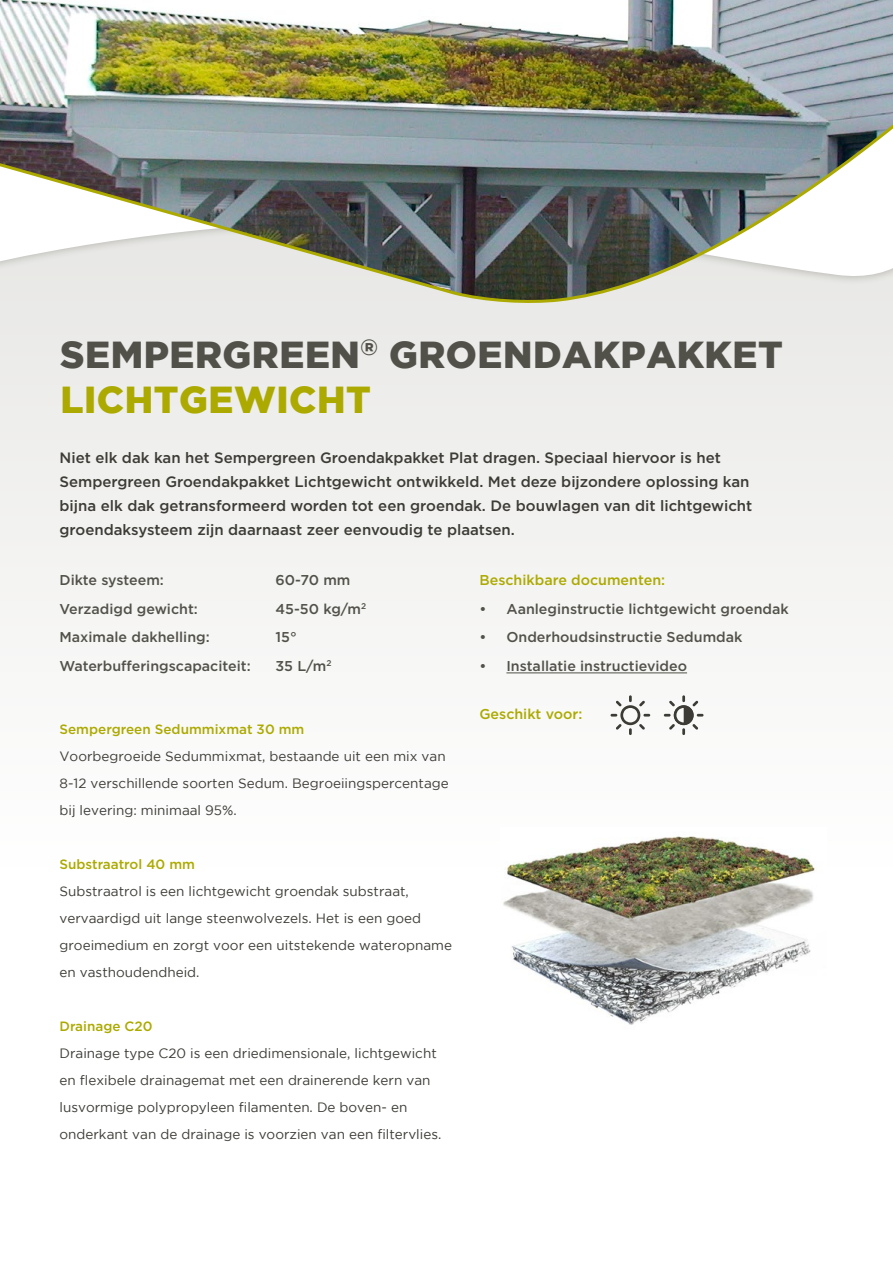
<style>
.page{position:relative;width:893px;height:1263px;background:#fff}
.page>*{position:absolute;margin:0;border:0;box-sizing:border-box;transform-origin:0 0}
.t1{font:900 37.5px/45px "Gotham";letter-spacing:.015em;color:#525149}
.t2{font:500 15px/24px "Gotham";color:#3c3b35}
.t3{font:500 14.25px "Gotham";color:#525149}
.t4{font:500 14.25px "Gotham";color:#acaa00}
.t5{font:13.5px/27px "Gotham";color:#3c3b35}
.t6{font:500 13.5px "Gotham";color:#acaa00}
.s1{color:#acaa00}
</style>
<div class="page">
<div style="left:0;top:332px;width:893px;height:385px;background:#f2f2f0"></div>
<div style="left:0;top:305px;width:893px;height:24px;background:#eaeae8"></div>
<img style="left:0;top:0;width:893px;height:305px">
<img style="left:503px;top:836px;width:312px;height:189px">
<hr style="left:506px;top:673px;width:181px;height:1px;background:#525149">
<svg style="left:610px;top:695px;width:40px;height:40px"></svg>
<svg style="left:664px;top:695px;width:39px;height:40px"></svg>
<h1 class="t1" style="left:60px;top:331px;width:724px">SEMPERGREEN<sup>®</sup> GROENDAKPAKKET<br><span class="s1">LICHTGEWICHT</span></h1>
<p class="t2" style="left:60px;top:445px;width:694px">Niet elk dak kan het Sempergreen Groendakpakket Plat dragen. Speciaal hiervoor is het Sempergreen Groendakpakket Lichtgewicht ontwikkeld. Met deze bijzondere oplossing kan bijna elk dak getransformeerd worden tot een groendak. De bouwlagen van dit lichtgewicht groendaksysteem zijn daarnaast zeer eenvoudig te plaatsen.</p>
<p class="t3" style="left:60px;top:571px;width:106px">Dikte systeem:</p>
<p class="t3" style="left:276px;top:571px;width:76px">60-70 mm</p>
<p class="t3" style="left:60px;top:600px;width:140px">Verzadigd gewicht:</p>
<p class="t3" style="left:276px;top:600px;width:92px">45-50 kg/m<sup>2</sup></p>
<p class="t3" style="left:60px;top:628px;width:152px">Maximale dakhelling:</p>
<p class="t3" style="left:276px;top:628px;width:23px">15°</p>
<p class="t3" style="left:60px;top:657px;width:193px">Waterbufferingscapaciteit:</p>
<p class="t3" style="left:276px;top:657px;width:58px">35 L/m<sup>2</sup></p>
<p class="t6" style="left:60px;top:720px;width:246px">Sempergreen Sedummixmat 30 mm</p>
<p class="t5" style="left:60px;top:742px;width:391px">Voorbegroeide Sedummixmat, bestaande uit een mix van<br>8-12 verschillende soorten Sedum. Begroeiingspercentage bij levering: minimaal 95%.</p>
<p class="t6" style="left:60px;top:855px;width:137px">Substraatrol 40 mm</p>
<p class="t5" style="left:60px;top:877px;width:394px">Substraatrol is een lichtgewicht groendak substraat, vervaardigd uit lange steenwolvezels. Het is een goed groeimedium en zorgt voor een uitstekende wateropname en vasthoudendheid.</p>
<p class="t6" style="left:60px;top:1017px;width:95px">Drainage C20</p>
<p class="t5" style="left:60px;top:1039px;width:383px">Drainage type C20 is een driedimensionale, lichtgewicht en flexibele drainagemat met een drainerende kern van lusvormige polypropyleen filamenten. De boven- en onderkant van de drainage is voorzien van een filtervlies.</p>
<p class="t4" style="left:479px;top:571px;width:187px">Beschikbare documenten:</p>
<p class="t3" style="left:479px;top:600px;width:311px">• Aanleginstructie lichtgewicht groendak</p>
<p class="t3" style="left:479px;top:628px;width:264px">• Onderhoudsinstructie Sedumdak</p>
<p class="t3" style="left:479px;top:657px;width:209px">• Installatie instructievideo</p>
<p class="t4" style="left:479px;top:704px;width:104px">Geschikt voor:</p>
</div>
